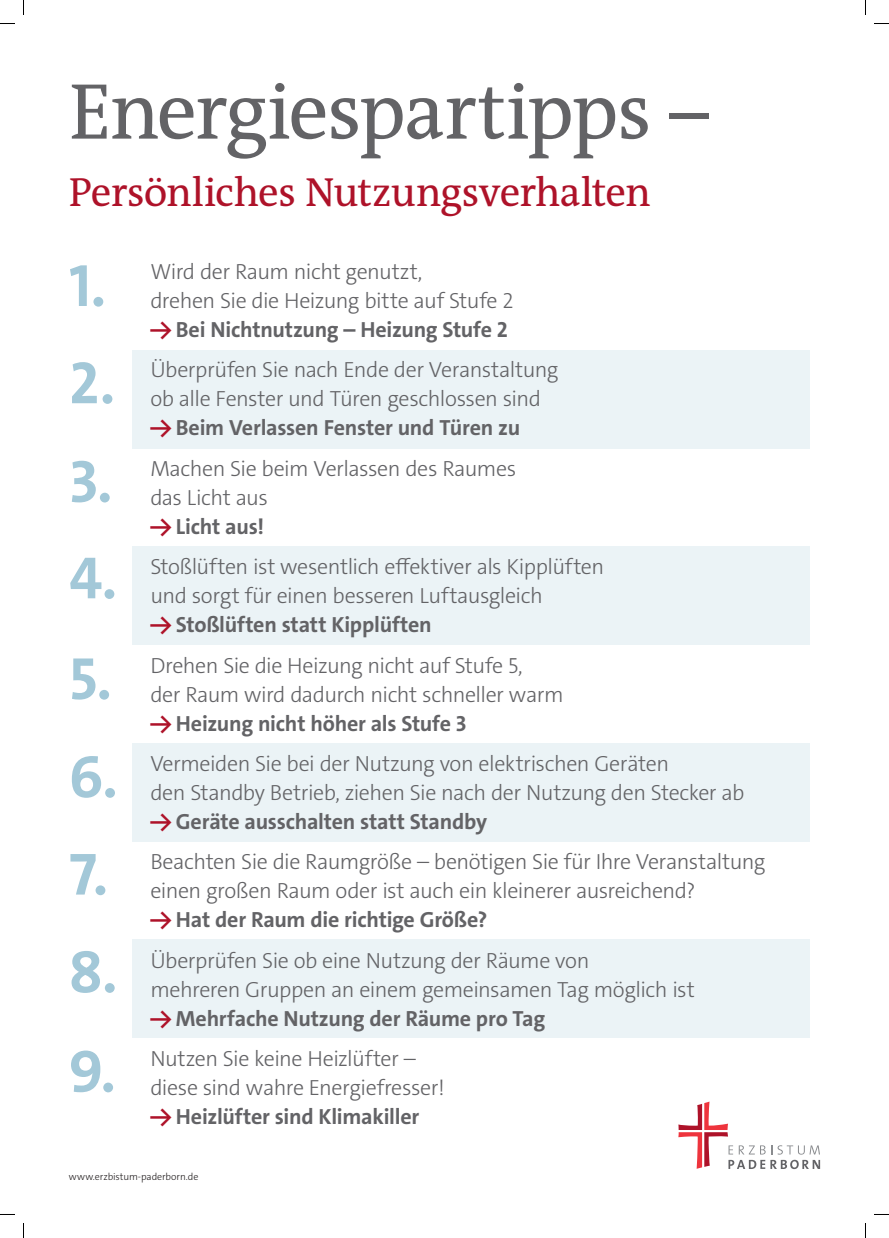
<style>
.page{position:relative;width:889px;height:1238px;background:#fff}
.page>*{position:absolute;margin:0;border:0;box-sizing:border-box;transform-origin:0 0}
.t1{font:80px "The Antiqua B5";letter-spacing:-.03em;color:#636366}
.t2{font:700 60px/98.2px "The Sans C4 s";color:#a3c8d8}
.t3{font:40.9px "The Antiqua B5";letter-spacing:-.02em;color:#ae1229}
.t4{font:300 22px/40.3px "The Sans C4 s";letter-spacing:-.025em;color:#636366}
.t5{font:700 22px/40.3px "The Sans C4 s";letter-spacing:-.01em;color:#636366}
.t6{font:300 10px "The Sans C4 s";letter-spacing:-.005em;color:#231f20}
.s1{font-weight:700;color:#ae1229}
.s2{font-weight:700}
.s3{color:#ae1229}
.s4{font-weight:300}
</style>
<div class="page">
<div style="left:132px;top:350px;width:678px;height:98px;background:#ebf3f6"></div>
<div style="left:132px;top:546px;width:678px;height:99px;background:#ebf3f6"></div>
<div style="left:132px;top:743px;width:678px;height:98px;background:#ebf3f6"></div>
<div style="left:132px;top:940px;width:678px;height:98px;background:#ebf3f6"></div>
<svg style="left:678px;top:1101px;width:142px;height:68px"></svg>
<svg style="left:0;top:23px;width:15px;height:1px"></svg>
<svg style="left:874px;top:23px;width:15px;height:1px"></svg>
<svg style="left:0;top:1214px;width:15px;height:1px"></svg>
<svg style="left:874px;top:1214px;width:15px;height:1px"></svg>
<svg style="left:23px;top:0;width:1px;height:15px"></svg>
<svg style="left:23px;top:1223px;width:1px;height:15px"></svg>
<svg style="left:865px;top:0;width:1px;height:15px"></svg>
<svg style="left:865px;top:1223px;width:1px;height:15px"></svg>
<h1 class="t1" style="left:69px;top:70px;width:642px">Energiespartipps –</h1>
<h3 class="t3" style="left:69px;top:170px;width:583px">Persönliches Nutzungsverhalten</h3>
<h2 class="t2" style="left:69px;top:237px;width:51px">1.<br>2.<br>3.<br>4.<br>5.<br>6.<br>7.<br>8.<br>9.</h2>
<p class="t4" style="left:150px;top:257px;width:365px;line-height:29px">Wird der Raum nicht genutzt,<br>drehen Sie die Heizung bitte auf Stufe 2</p>
<p class="t4" style="left:150px;top:310px;width:410px"><span class="s1">→</span> <span class="s2">Bei Nichtnutzung – Heizung Stufe 2<br></span>Überprüfen Sie nach Ende der Veranstaltung</p>
<p class="t4" style="left:150px;top:379px;width:392px">ob alle Fenster und Türen geschlossen sind</p>
<p class="t4" style="left:150px;top:408px;width:371px"><span class="s1">→</span> <span class="s2">Beim Verlassen Fenster und Türen zu<br></span>Machen Sie beim Verlassen des Raumes</p>
<p class="t4" style="left:150px;top:477px;width:119px">das Licht aus</p>
<p class="t4" style="left:150px;top:506px;width:455px"><span class="s1">→</span> <span class="s2">Licht aus!<br></span>Stoßlüften ist wesentlich effektiver als Kipplüften</p>
<p class="t4" style="left:150px;top:576px;width:394px">und sorgt für einen besseren Luftausgleich</p>
<p class="t4" style="left:150px;top:605px;width:374px"><span class="s1">→</span> <span class="s2">Stoßlüften statt Kipplüften<br></span>Drehen Sie die Heizung nicht auf Stufe 5,</p>
<p class="t4" style="left:150px;top:674px;width:415px">der Raum wird dadurch nicht schneller warm</p>
<p class="t4" style="left:150px;top:703px;width:520px"><span class="s1">→</span> <span class="s2">Heizung nicht höher als Stufe 3<br></span>Vermeiden Sie bei der Nutzung von elektrischen Geräten</p>
<p class="t4" style="left:150px;top:772px;width:596px">den Standby Betrieb, ziehen Sie nach der Nutzung den Stecker ab</p>
<p class="t4" style="left:150px;top:801px;width:617px"><span class="s1">→</span> <span class="s2">Geräte ausschalten statt Standby<br></span>Beachten Sie die Raumgröße – benötigen Sie für Ihre Veranstaltung</p>
<p class="t4" style="left:150px;top:871px;width:547px">einen großen Raum oder ist auch ein kleinerer ausreichend?</p>
<p class="t4" style="left:150px;top:900px;width:441px"><span class="s1">→</span> <span class="s2">Hat der Raum die richtige Größe?<br></span>Überprüfen Sie ob eine Nutzung der Räume von</p>
<p class="t4" style="left:150px;top:969px;width:546px">mehreren Gruppen an einem gemeinsamen Tag möglich ist</p>
<p class="t5" style="left:150px;top:998px;width:396px"><span class="s3">→</span> Mehrfache Nutzung der Räume pro Tag<br><span class="s4">Nutzen Sie keine Heizlüfter –</span></p>
<p class="t4" style="left:150px;top:1067px;width:296px">diese sind wahre Energiefresser!</p>
<p class="t5" style="left:150px;top:1096px;width:270px"><span class="s3">→</span> Heizlüfter sind Klimakiller</p>
<p class="t6" style="left:69px;top:1169px;width:131px">www.erzbistum-paderborn.de</p>
</div>
